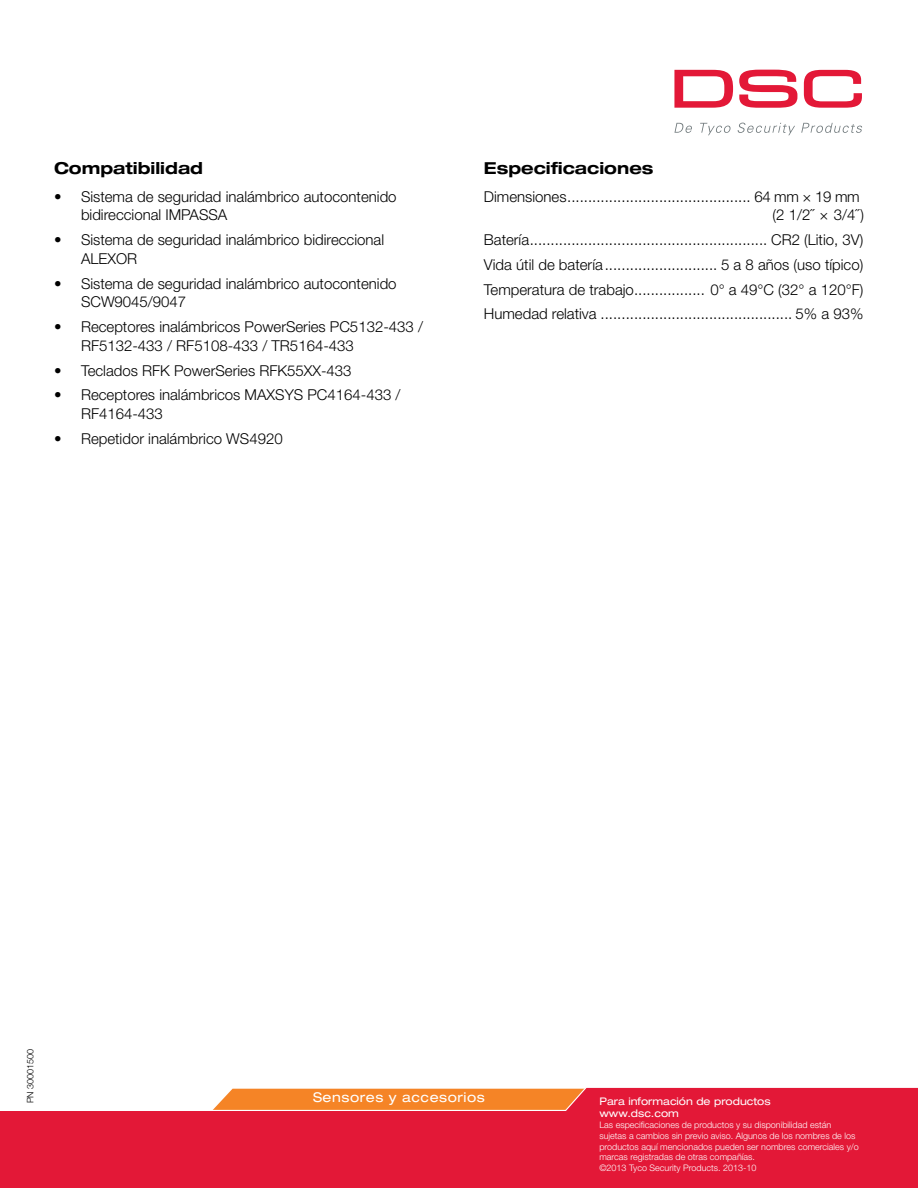
<style>
.page{position:relative;width:918px;height:1188px;background:#fff}
.page>*{position:absolute;margin:0;border:0;box-sizing:border-box;transform-origin:0 0}
.t1{font:700 expanded 16.5px "Helvetica Neue LT Pro";color:#000}
.t2{font:300 15px/18.8px "Helvetica Neue LT Pro";color:#000}
.t3{font:expanded 13.5px "Helvetica Neue LT Pro";letter-spacing:.04em;color:#fff}
.t4{font:expanded 10.5px/12.6px "Helvetica Neue LT Pro";color:#fff}
.t5{font:300 9px/10.8px "Helvetica Neue LT Pro";color:#fff}
.t6{font:300 9px "Helvetica Neue LT Pro";color:#000}
</style>
<div class="page">
<svg style="left:0;top:1087px;width:918px;height:101px;background:#e63143"></svg>
<svg style="left:674px;top:70px;width:59px;height:38px"></svg>
<svg style="left:739px;top:70px;width:59px;height:38px"></svg>
<svg style="left:804px;top:70px;width:58px;height:38px"></svg>
<svg style="left:674px;top:123px;width:18px;height:10px"></svg>
<svg style="left:700px;top:123px;width:31px;height:12px"></svg>
<svg style="left:737px;top:123px;width:58px;height:12px"></svg>
<svg style="left:801px;top:123px;width:61px;height:10px"></svg>
<p class="t1" style="left:54px;top:158px;width:151px">Compatibilidad</p>
<p class="t2" style="left:81px;top:187px;width:317px;text-indent:-27px">• Sistema de seguridad inalámbrico autocontenido bidireccional IMPASSA</p>
<p class="t2" style="left:81px;top:230px;width:305px;text-indent:-27px">• Sistema de seguridad inalámbrico bidireccional<br>ALEXOR</p>
<p class="t2" style="left:81px;top:274px;width:317px;text-indent:-27px">• Sistema de seguridad inalámbrico autocontenido<br>SCW9045/9047</p>
<p class="t2" style="left:81px;top:317px;width:344px;text-indent:-27px">• Receptores inalámbricos PowerSeries PC5132-433 /<br>RF5132-433 / RF5108-433 / TR5164-433</p>
<p class="t2" style="left:54px;top:361px;width:299px">• Teclados RFK PowerSeries RFK55XX-433</p>
<p class="t2" style="left:81px;top:385px;width:321px;text-indent:-27px">• Receptores inalámbricos MAXSYS PC4164-433 /<br>RF4164-433</p>
<p class="t2" style="left:54px;top:429px;width:230px">• Repetidor inalámbrico WS4920</p>
<p class="t1" style="left:484px;top:158px;width:171px">Especificaciones</p>
<p class="t2" style="left:484px;top:187px;width:382px;text-align:right">Dimensiones............................................ 64 mm × 19 mm (2 1/2˝ × 3/4˝ )</p>
<p class="t2" style="left:484px;top:227px;width:381px;line-height:24.8px;text-align:justify">Batería......................................................... CR2 (Litio, 3V)<br>Vida útil de batería........................... 5 a 8 años (uso típico)<br>Temperatura de trabajo................. 0° a 49°C (32° a 120°F)<br>Humedad relativa .............................................. 5% a 93%</p>
<p class="t6" style="left:25px;top:1103px;width:56px;rotate:-90deg">PN 30001500</p>
<p class="t3" style="left:313px;top:1089px;width:173px">Sensores y accesorios</p>
<p class="t4" style="left:599px;top:1094px;width:173px">Para información de productos www.dsc.com</p>
<p class="t5" style="left:599px;top:1119px;width:261px">Las especificaciones de productos y su disponibilidad están sujetas a cambios sin previo aviso. Algunos de los nombres de los productos aquí mencionados pueden ser nombres comerciales y/o marcas registradas de otras compañías.<br>©2013 Tyco Security Products. 2013-10</p>
</div>
